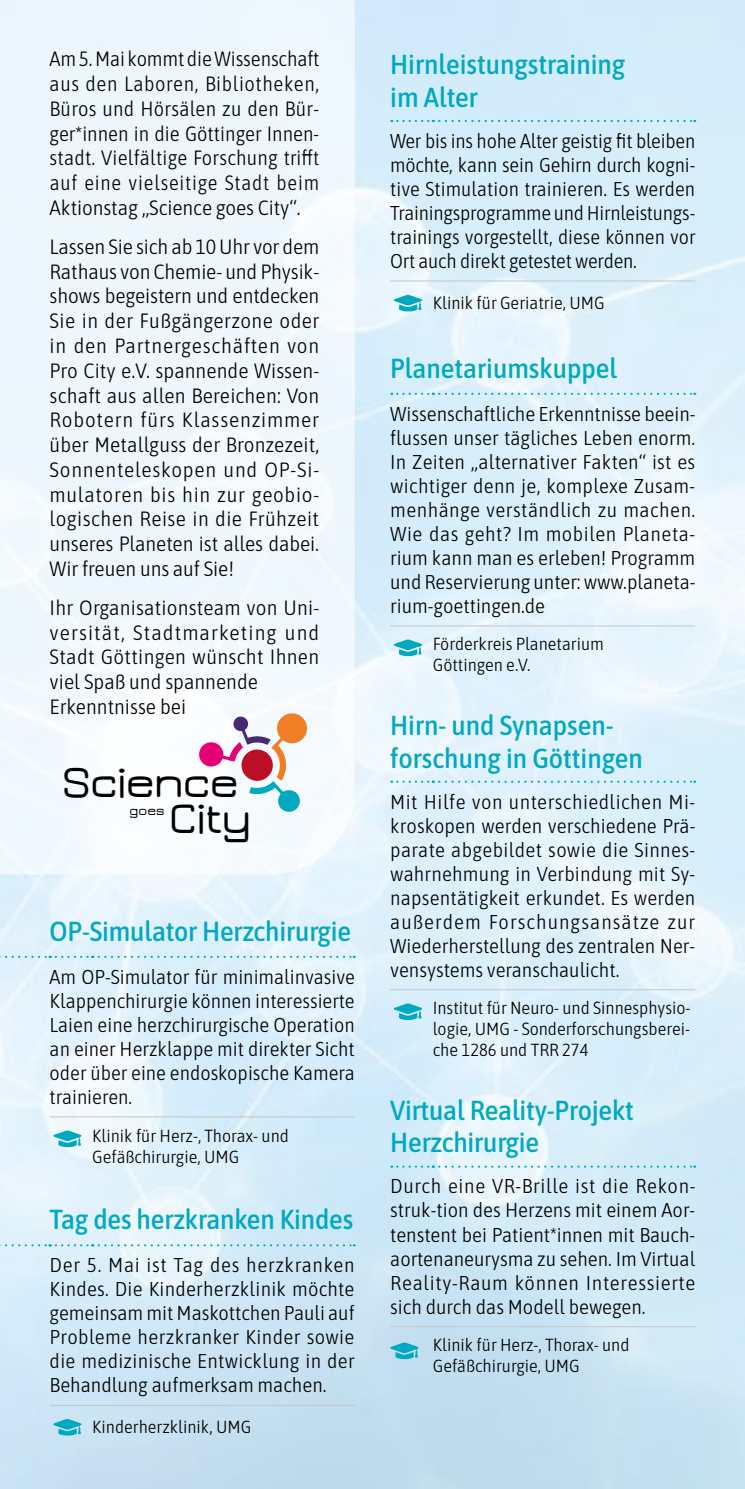
<style>
.page{position:relative;width:745px;height:1489px;background:#fff}
.page>*{position:absolute;margin:0;border:0;box-sizing:border-box;transform-origin:0 0}
.t1{font:600 45.5px/36.5px "Jura";letter-spacing:-.02em;color:#000;text-align:right}
.t2{font:500 semi-condensed 27.5px/32.5px "Asap";letter-spacing:-.005em;color:#00a9c1}
.t3{font:300 semi-condensed 20.5px/24.8px "Asap";color:#000;text-align:justify}
.t4{font:300 semi-condensed 20px/24px "Asap";color:#000;text-align:justify}
.t5{font:300 semi-condensed 17.5px/21px "Asap";color:#000}
.t6{font:600 13.75px "Jura";color:#000}
</style>
<div class="page">
<img style="left:0;top:0;width:744px;height:1488px">
<svg style="left:0;top:0;width:354px;height:874px;fill:#eef7fd"></svg>
<hr style="left:50px;top:1116px;width:42px;height:1px;background:#c6c6c6">
<hr style="left:92px;top:1116px;width:262px;height:1px;background:#c6c6c6">
<svg style="left:0;top:955px;width:354px;height:2px"></svg>
<svg style="left:53px;top:1130px;width:29px;height:17px"></svg>
<svg style="left:391px;top:1165px;width:42px;height:2px"></svg>
<svg style="left:439px;top:1165px;width:255px;height:2px"></svg>
<hr style="left:390px;top:1326px;width:42px;height:1px;background:#c6c6c6">
<hr style="left:432px;top:1326px;width:262px;height:1px;background:#c6c6c6">
<svg style="left:389px;top:1342px;width:30px;height:16px"></svg>
<svg style="left:391px;top:393px;width:42px;height:2px"></svg>
<svg style="left:439px;top:393px;width:255px;height:2px"></svg>
<hr style="left:390px;top:625px;width:42px;height:1px;background:#c6c6c6">
<hr style="left:432px;top:625px;width:262px;height:1px;background:#c6c6c6">
<svg style="left:393px;top:639px;width:29px;height:17px"></svg>
<hr style="left:50px;top:1404px;width:42px;height:1px;background:#c6c6c6">
<hr style="left:92px;top:1404px;width:262px;height:1px;background:#c6c6c6">
<svg style="left:0;top:1244px;width:354px;height:2px"></svg>
<svg style="left:53px;top:1418px;width:29px;height:17px"></svg>
<svg style="left:391px;top:780px;width:42px;height:2px"></svg>
<svg style="left:439px;top:780px;width:255px;height:2px"></svg>
<hr style="left:390px;top:989px;width:42px;height:1px;background:#c6c6c6">
<hr style="left:432px;top:989px;width:262px;height:1px;background:#c6c6c6">
<svg style="left:393px;top:1003px;width:29px;height:16px"></svg>
<hr style="left:390px;top:280px;width:42px;height:1px;background:#c6c6c6">
<hr style="left:432px;top:280px;width:262px;height:1px;background:#c6c6c6">
<svg style="left:391px;top:120px;width:42px;height:2px"></svg>
<svg style="left:439px;top:120px;width:255px;height:2px"></svg>
<svg style="left:393px;top:295px;width:29px;height:16px"></svg>
<svg style="left:198px;top:711px;width:110px;height:102px"></svg>
<p class="t3" style="left:50px;top:46px;width:271px">Am 5. Mai kommt die Wissenschaft aus den Laboren, Bibliotheken, Büros und Hörsälen zu den Bür&shy;ger*innen in die Göttinger Innen&shy;stadt. Vielfältige Forschung trifft auf eine vielseitige Stadt beim Aktionstag „Science goes City“.</p>
<p class="t3" style="left:50px;top:233px;width:271px">Lassen Sie sich ab 10 Uhr vor dem Rathaus von Chemie- und Physik&shy;shows begeistern und entdecken Sie in der Fußgängerzone oder in den Partnergeschäften von Pro City e.V. spannende Wissen&shy;schaft aus allen Bereichen: Von Robotern fürs Klassenzimmer über Metallguss der Bronzezeit, Sonnenteleskopen und OP-Si&shy;mulatoren bis hin zur geobio&shy;logischen Reise in die Frühzeit unseres Planeten ist alles dabei.<br>Wir freuen uns auf Sie!</p>
<p class="t3" style="left:50px;top:594px;width:271px;text-align:left">Ihr Organisationsteam von Uni&shy;versität, Stadtmarketing und<br>Stadt Göttingen wünscht Ihnen viel Spaß und spannende<br>Erkenntnisse bei</p>
<h1 class="t1" style="left:62px;top:764px;width:191px">Science<br>City</h1>
<p class="t6" style="left:129px;top:804px;width:36px">goes</p>
<h2 class="t2" style="left:50px;top:913px;width:303px">OP-Simulator Herzchirurgie</h2>
<p class="t4" style="left:50px;top:963px;width:306px">Am OP-Simulator für minimalinvasive Klappenchirurgie können interessierte Laien eine herzchirurgische Operation an einer Herzklappe mit direkter Sicht oder über eine endoskopische Kamera trainieren.</p>
<p class="t5" style="left:92px;top:1124px;width:198px">Klinik für Herz-, Thorax- und<br>Gefäßchirurgie, UMG</p>
<h2 class="t2" style="left:50px;top:1201px;width:305px">Tag des herzkranken Kindes</h2>
<p class="t4" style="left:50px;top:1251px;width:306px">Der 5. Mai ist Tag des herzkranken Kindes. Die Kinderherzklinik möchte gemeinsam mit Maskottchen Pauli auf Probleme herzkranker Kinder sowie die medizinische Entwicklung in der Behandlung aufmerksam machen.</p>
<p class="t5" style="left:92px;top:1415px;width:160px">Kinderherzklinik, UMG</p>
<h2 class="t2" style="left:390px;top:47px;width:236px">Hirnleistungstraining im Alter</h2>
<p class="t4" style="left:390px;top:128px;width:306px">Wer bis ins hohe Alter geistig fit bleiben möchte, kann sein Gehirn durch kogni&shy;tive Stimulation trainieren. Es werden Trainingsprogramme und Hirnleistungs&shy;trainings vorgestellt, diese können vor Ort auch direkt getestet werden.</p>
<p class="t5" style="left:432px;top:291px;width:173px">Klinik für Geriatrie, UMG</p>
<h2 class="t2" style="left:390px;top:350px;width:228px">Planetariumskuppel</h2>
<p class="t4" style="left:390px;top:400px;width:306px">Wissenschaftliche Erkenntnisse beein&shy;flussen unser tägliches Leben enorm.<br>In Zeiten „alternativer Fakten“ ist es wichtiger denn je, komplexe Zusam&shy;menhänge verständlich zu machen.<br>Wie das geht? Im mobilen Planeta&shy;rium kann man es erleben! Programm und Reservierung unter: www.planeta&shy;rium-goettingen.de</p>
<p class="t5" style="left:432px;top:632px;width:172px">Förderkreis Planetarium<br>Göttingen e.V.</p>
<h2 class="t2" style="left:390px;top:707px;width:254px">Hirn- und Synapsen&shy;forschung in Göttingen</h2>
<p class="t4" style="left:390px;top:788px;width:306px">Mit Hilfe von unterschiedlichen Mi&shy;kroskopen werden verschiedene Prä&shy;parate abgebildet sowie die Sinnes&shy;wahrnehmung in Verbindung mit Sy&shy;napsentätigkeit erkundet. Es werden außerdem Forschungsansätze zur Wiederherstellung des zentralen Ner&shy;vensystems veranschaulicht.</p>
<p class="t5" style="left:432px;top:996px;width:259px;text-align:justify">Institut für Neuro- und Sinnesphysio&shy;logie, UMG - Sonderforschungsberei&shy;che 1286 und TRR 274</p>
<h2 class="t2" style="left:390px;top:1092px;width:245px">Virtual Reality-Projekt<br>Herzchirurgie</h2>
<p class="t4" style="left:390px;top:1173px;width:306px">Durch eine VR-Brille ist die Rekon&shy;struk-tion des Herzens mit einem Aor&shy;tenstent bei Patient*innen mit Bauch&shy;aortenaneurysma zu sehen. Im Virtual Reality-Raum können Interessierte sich durch das Modell bewegen.</p>
<p class="t5" style="left:432px;top:1333px;width:198px">Klinik für Herz-, Thorax- und<br>Gefäßchirurgie, UMG</p>
</div>
